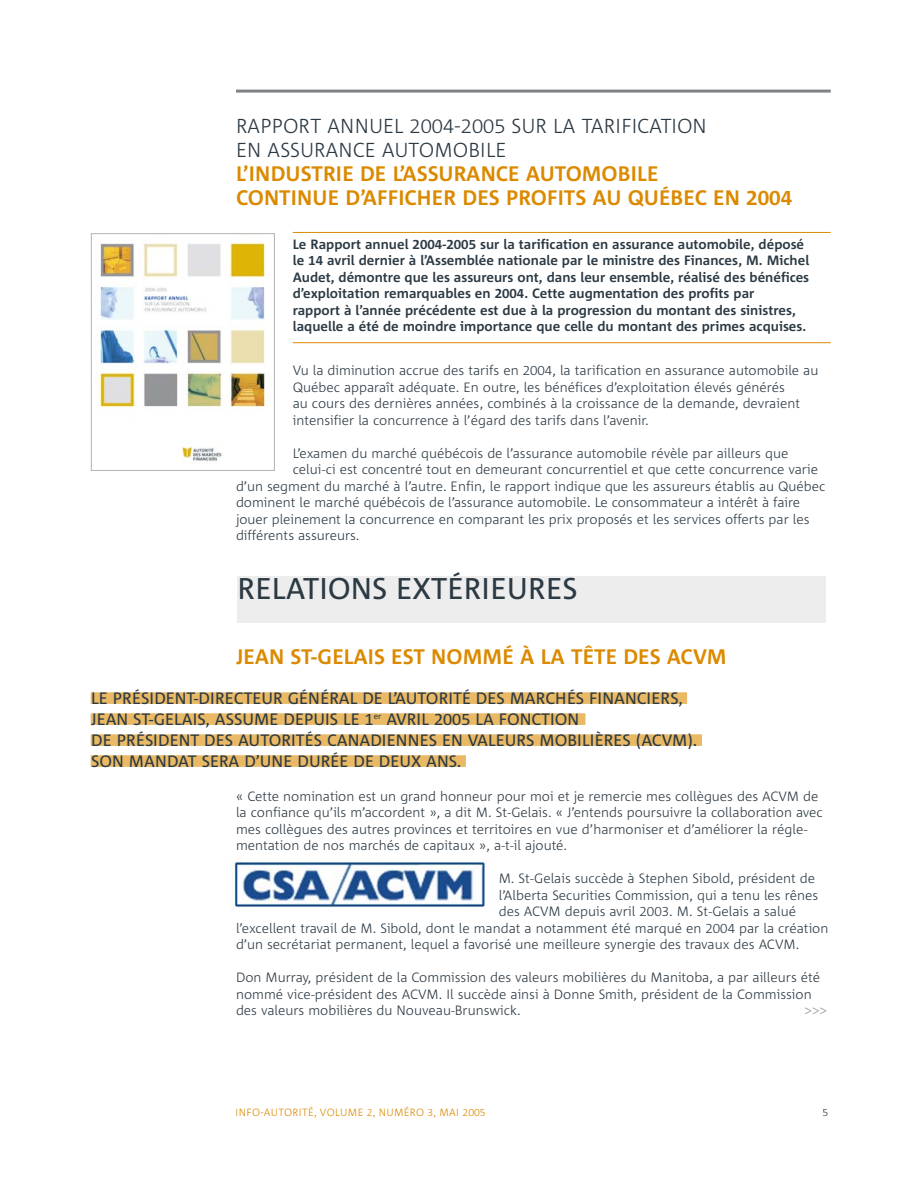
<style>
.page{position:relative;width:918px;height:1188px;background:#fff}
.page>*{position:absolute;margin:0;border:0;box-sizing:border-box;transform-origin:0 0}
.t1{font:30px "Corpid";color:#2c3a44}
.t2{font:700 21px/24px "Corpid";color:#db8a00}
.t3{font:300 20.25px/24px "Corpid";color:#2c3a44}
.t4{font:16.5px/21px "Corpid";color:#2c3a44}
.t5{font:300 13.5px/16.5px "Corpid";color:#2c3a44}
.t6{font:700 13.5px/16.5px "Corpid";color:#2c3a44}
.t7{font:300 13.5px "Corpid";color:#959da1}
.t8{font:300 10.5px "Corpid Caps";color:#db8a00}
.t9{font:300 10.5px "Corpid Caps";color:#2c3a44}
.s1{font-family:"Corpid Caps"}
</style>
<div class="page">
<hr style="left:236px;top:90px;width:595px;height:3px;background:#7f8285">
<hr style="left:293px;top:232px;width:538px;height:1px;background:#db8a00">
<hr style="left:293px;top:342px;width:538px;height:1px;background:#db8a00">
<div style="left:238px;top:577px;width:588px;height:46px;background:#ededed"></div>
<div style="left:91px;top:713px;width:494px;height:12px;background:#e9b966"></div>
<div style="left:91px;top:734px;width:611px;height:12px;background:#e9b966"></div>
<div style="left:91px;top:755px;width:375px;height:12px;background:#e9b966"></div>
<div style="left:91px;top:692px;width:596px;height:12px;background:#e9b966"></div>
<img style="left:233px;top:861px;width:253px;height:47px">
<img style="left:98px;top:241px;width:167px;height:220px">
<div style="left:91px;top:233px;width:184px;height:238px;border:1px solid #b3b3b3"></div>
<h3 class="t3" style="left:236px;top:115px;width:472px">RAPPORT ANNUEL <span class="s1">2004-2005</span> SUR LA TARIFICATION<br>EN ASSURANCE AUTOMOBILE</h3>
<h2 class="t2" style="left:236px;top:164px;width:558px">L’INDUSTRIE DE L’ASSURANCE AUTOMOBILE<br>CONTINUE D’AFFICHER DES PROFITS AU QUÉBEC EN <span class="s1">2004</span></h2>
<p class="t6" style="left:293px;top:237px;width:518px">Le Rapport annuel <span class="s1">2004</span>-<span class="s1">2005</span> sur la tarification en assurance automobile, déposé le <span class="s1">14</span> avril dernier à l’Assemblée nationale par le ministre des Finances, M. Michel Audet, démontre que les assureurs ont, dans leur ensemble, réalisé des bénéfices d’exploitation remarquables en <span class="s1">2004</span>. Cette augmentation des profits par<br>rapport à l’année précédente est due à la progression du montant des sinistres, laquelle a été de moindre importance que celle du montant des primes acquises.</p>
<p class="t5" style="left:293px;top:363px;width:527px">Vu la diminution accrue des tarifs en <span class="s1">2004,</span> la tarification en assurance automobile au Québec apparaît adéquate. En outre, les bénéfices d’exploitation élevés générés<br>au cours des dernières années, combinés à la croissance de la demande, devraient intensifier la concurrence à l’égard des tarifs dans l’avenir.</p>
<p class="t5" style="left:293px;top:446px;width:497px">L’examen du marché québécois de l’assurance automobile révèle par ailleurs que</p>
<p class="t5" style="left:293px;top:462px;width:527px">celui-ci est concentré tout en demeurant concurrentiel et que cette concurrence varie</p>
<p class="t5" style="left:236px;top:479px;width:591px">d’un segment du marché à l’autre. Enfin, le rapport indique que les assureurs établis au Québec</p>
<p class="t5" style="left:236px;top:495px;width:566px">dominent le marché québécois de l’assurance automobile. Le consommateur a intérêt à faire</p>
<p class="t5" style="left:236px;top:512px;width:575px">jouer pleinement la concurrence en comparant les prix proposés et les services offerts par les</p>
<p class="t5" style="left:236px;top:528px;width:125px">différents assureurs.</p>
<h1 class="t1" style="left:238px;top:574px;width:341px">RELATIONS EXTÉRIEURES</h1>
<h2 class="t2" style="left:236px;top:647px;width:492px">JEAN ST-GELAIS EST NOMMÉ À LA TÊTE DES ACVM</h2>
<p class="t4" style="left:91px;top:689px;width:608px">LE PRÉSIDENT-DIRECTEUR GÉNÉRAL DE L’AUTORITÉ DES MARCHÉS FINANCIERS, JEAN ST-GELAIS, ASSUME DEPUIS LE <span class="s1">1</span><sup>er</sup> AVRIL <span class="s1">2005</span> LA FONCTION<br>DE PRÉSIDENT DES AUTORITÉS CANADIENNES EN VALEURS MOBILIÈRES (ACVM).<br>SON MANDAT SERA D’UNE DURÉE DE DEUX ANS.</p>
<p class="t5" style="left:236px;top:788px;width:588px">« Cette nomination est un grand honneur pour moi et je remercie mes collègues des ACVM de la confiance qu’ils m’accordent », a dit M. St-Gelais. « J’entends poursuivre la collaboration avec mes collègues des autres provinces et territoires en vue d’harmoniser et d’améliorer la régle&shy;mentation de nos marchés de capitaux », a-t-il ajouté.</p>
<p class="t5" style="left:499px;top:871px;width:318px">M. St-Gelais succède à Stephen Sibold, président de</p>
<p class="t5" style="left:499px;top:887px;width:321px">l’Alberta Securities Commission, qui a tenu les rênes</p>
<p class="t5" style="left:499px;top:904px;width:299px">des ACVM depuis avril <span class="s1">2003</span>. M. St-Gelais a salué</p>
<p class="t5" style="left:236px;top:920px;width:594px">l’excellent travail de M. Sibold, dont le mandat a notamment été marqué en <span class="s1">2004</span> par la création</p>
<p class="t5" style="left:236px;top:937px;width:565px">d’un secrétariat permanent, lequel a favorisé une meilleure synergie des travaux des ACVM.</p>
<p class="t5" style="left:236px;top:970px;width:586px">Don Murray, président de la Commission des valeurs mobilières du Manitoba, a par ailleurs été nommé vice-président des ACVM. Il succède ainsi à Donne Smith, président de la Commission des valeurs mobilières du Nouveau-Brunswick.</p>
<p class="t7" style="left:805px;top:1004px;width:24px">&gt;&gt;&gt;</p>
<p class="t8" style="left:235px;top:1106px;width:252px">INFO-AUTORITÉ, VOLUME 2, NUMÉRO 3, MAI 2005</p>
<p class="t9" style="left:822px;top:1106px;width:7px">5</p>
</div>
